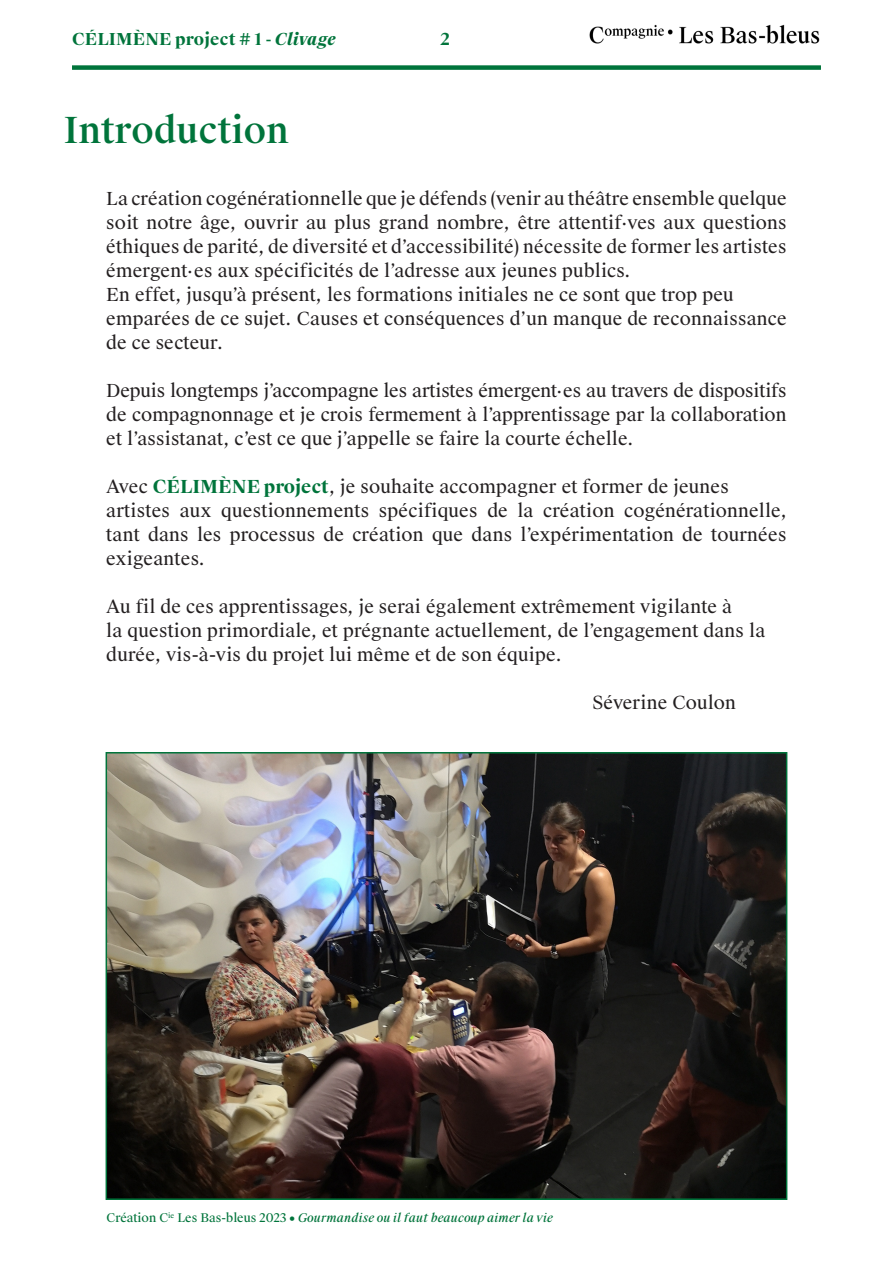
<style>
.page{position:relative;width:893px;height:1263px;background:#fff}
.page>*{position:absolute;margin:0;border:0;box-sizing:border-box;transform-origin:0 0}
.t1{font:500 36px "Suisse Works";letter-spacing:.01em;color:#00743b}
.t2{font:18px/24px "Suisse Works";letter-spacing:.01em;color:#231f20;text-align:justify}
.t3{font:700 16.5px "Suisse Works";letter-spacing:.01em;color:#00743b}
.t4{font:italic 12px "Suisse Works";color:#00743b}
.s1{font-style:italic}
.s2{font-weight:700;color:#00743b}
.s3{font-style:normal}
</style>
<div class="page">
<div style="left:72px;top:65px;width:749px;height:5px;background:#00743b"></div>
<img style="left:589px;top:24px;width:231px;height:20px">
<img style="left:109px;top:755px;width:675px;height:442px">
<div style="left:106px;top:752px;width:681px;height:448px;border:2px solid #00743b"></div>
<p class="t3" style="left:72px;top:29px;width:265px">CÉLIMÈNE project # 1 - <span class="s1">Clivage</span></p>
<p class="t3" style="left:441px;top:29px;width:11px">2</p>
<p class="t1" style="left:64px;top:108px;width:227px">Introduction</p>
<p class="t2" style="left:106px;top:187px;width:682px">La création cogénérationnelle que je défends (venir au théâtre ensemble quelque soit notre âge, ouvrir au plus grand nombre, être attentif·ves aux questions éthiques de parité, de diversité et d’accessibilité) nécessite de former les artistes émergent·es aux spécificités de l’adresse aux jeunes publics.</p>
<p class="t2" style="left:106px;top:283px;width:629px">En effet, jusqu’à présent, les formations initiales ne ce sont que trop peu</p>
<p class="t2" style="left:106px;top:307px;width:682px">emparées de ce sujet. Causes et conséquences d’un manque de reconnaissance de ce secteur.</p>
<p class="t2" style="left:106px;top:379px;width:682px">Depuis longtemps j’accompagne les artistes émergent·es au travers de dispositifs de compagnonnage et je crois fermement à l’apprentissage par la collaboration et l’assistanat, c’est ce que j’appelle se faire la courte échelle.</p>
<p class="t2" style="left:106px;top:475px;width:624px">Avec <span class="s2">CÉLIMÈNE project</span>, je souhaite accompagner et former de jeunes</p>
<p class="t2" style="left:106px;top:499px;width:682px">artistes aux questionnements spécifiques de la création cogénérationnelle, tant dans les processus de création que dans l’expérimentation de tournées exigeantes.</p>
<p class="t2" style="left:106px;top:595px;width:627px">Au fil de ces apprentissages, je serai également extrêmement vigilante à</p>
<p class="t2" style="left:106px;top:619px;width:660px">la question primordiale, et prégnante actuellement, de l’engagement dans la</p>
<p class="t2" style="left:106px;top:643px;width:457px">durée, vis-à-vis du projet lui même et de son équipe.</p>
<p class="t2" style="left:592px;top:691px;width:145px">Séverine Coulon</p>
<p class="t4" style="left:107px;top:1210px;width:448px"><span class="s3">Création C</span><sup>ie</sup> <span class="s3">Les Bas-bleus 2023 •</span> Gourmandise ou il faut beaucoup aimer la vie</p>
</div>
